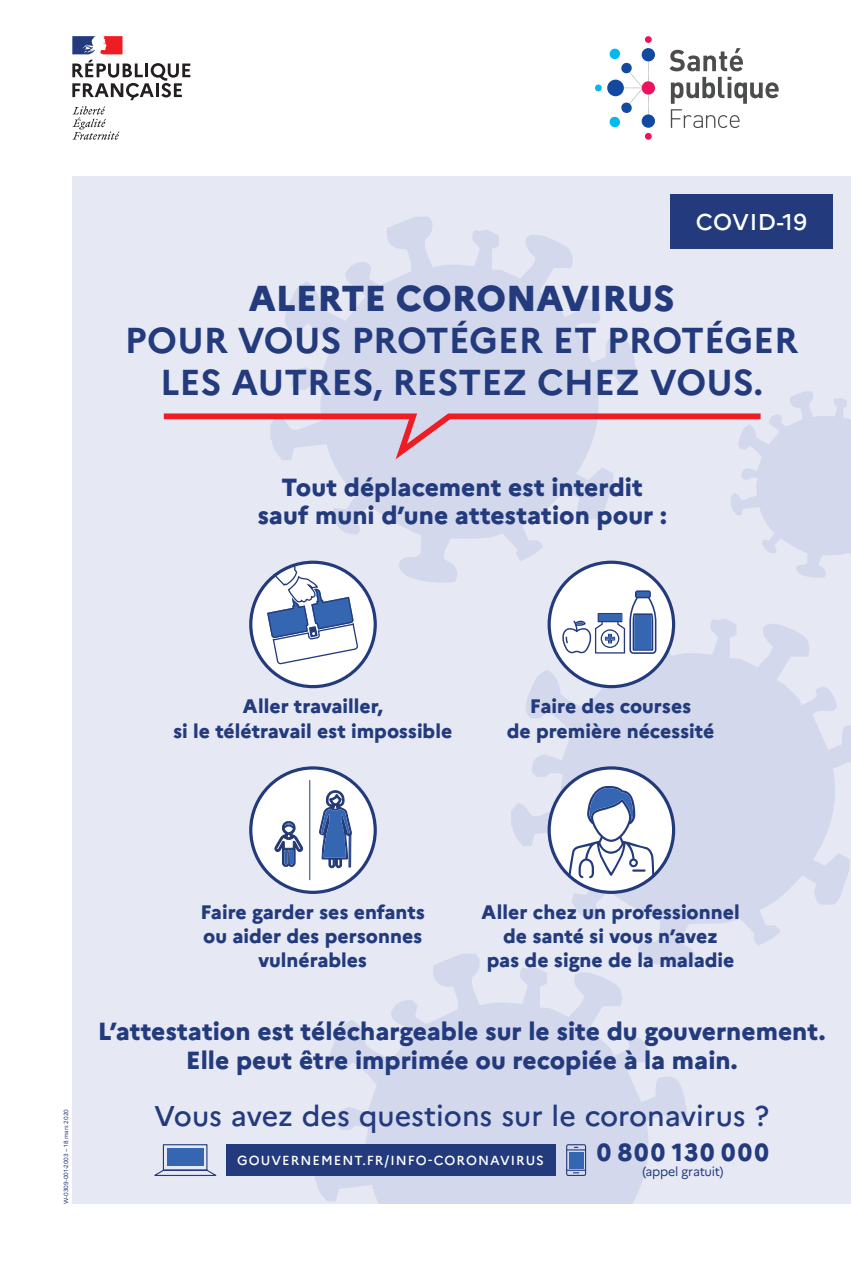
<style>
.page{position:relative;width:851px;height:1276px;background:#fff}
.page>*{position:absolute;margin:0;border:0;box-sizing:border-box;transform-origin:0 0}
.t1{font:700 36px/42px "Marianne";color:#233b7d;text-align:center}
.t2{font:800 36px "Marianne";color:#233b7d}
.t3{font:500 28.5px "Marianne";color:#233b7d}
.t4{font:800 24.75px/28.5px "Marianne";color:#233b7d;text-align:center}
.t5{font:800 24.75px "Marianne";letter-spacing:.09em;color:#233b7d}
.t6{font:500 22.8px "Marianne";letter-spacing:.02em;color:#fff}
.t7{font:800 19.5px/24px "Marianne";color:#233b7d;text-align:center}
.t8{font:500 13.12px "Marianne";letter-spacing:.08em;color:#fff}
.t9{font:12.75px "Marianne";letter-spacing:-.02em;color:#233b7d}
.t10{font:6px "Marianne";color:#233b7d}
</style>
<div class="page">
<div style="left:72px;top:176px;width:778px;height:1027px;background:#e6e9f4"></div>
<svg style="left:285px;top:217px;width:351px;height:174px;fill:#d3d8ec"></svg>
<svg style="left:511px;top:665px;width:339px;height:302px;fill:#d3d8ec"></svg>
<svg style="left:315px;top:953px;width:371px;height:250px;fill:#d3d8ec"></svg>
<svg style="left:72px;top:60px;width:118px;height:40px"></svg>
<svg style="left:72px;top:106px;width:47px;height:34px"></svg>
<svg style="left:72px;top:36px;width:50px;height:18px"></svg>
<svg style="left:648px;top:61px;width:1px;height:20px"></svg>
<svg style="left:648px;top:95px;width:1px;height:19px"></svg>
<div style="left:641px;top:114px;width:14px;height:14px;background:#114aa0;border-radius:50%"></div>
<div style="left:641px;top:48px;width:14px;height:13px;background:#114aa0;border-radius:50%"></div>
<div style="left:641px;top:81px;width:14px;height:14px;background:#ed1160;border-radius:50%"></div>
<div style="left:595px;top:84px;width:6px;height:7px;background:#00baf1;border-radius:50%"></div>
<svg style="left:608px;top:48px;width:33px;height:80px"></svg>
<svg style="left:644px;top:133px;width:7px;height:7px"></svg>
<svg style="left:644px;top:36px;width:7px;height:7px"></svg>
<svg style="left:669px;top:48px;width:73px;height:23px"></svg>
<svg style="left:670px;top:77px;width:108px;height:51px"></svg>
<div style="left:670px;top:194px;width:162px;height:54px;background:#233b7d"></div>
<svg style="left:154px;top:1144px;width:63px;height:32px"></svg>
<div style="left:167px;top:1148px;width:36px;height:18px;background:#3566b1"></div>
<svg style="left:568px;top:1146px;width:16px;height:4px"></svg>
<div style="left:566px;top:1144px;width:20px;height:32px;border:1px solid #233b7d;border-radius:2px"></div>
<svg style="left:566px;top:1169px;width:20px;height:4px"></svg>
<div style="left:569px;top:1151px;width:14px;height:17px;background:#3566b1"></div>
<div style="left:225px;top:1144px;width:330px;height:32px;background:#233b7d"></div>
<div style="left:251px;top:562px;width:124px;height:124px;background:#fff;border-radius:50%"></div>
<div style="left:251px;top:768px;width:124px;height:124px;background:#fff;border-radius:50%"></div>
<svg style="left:319px;top:790px;width:32px;height:79px"></svg>
<hr style="left:309px;top:780px;width:1px;height:100px;background:#233b7d">
<svg style="left:275px;top:821px;width:28px;height:46px"></svg>
<div style="left:249px;top:766px;width:128px;height:128px;border:3px solid #233b7d;border-radius:50%"></div>
<div style="left:549px;top:562px;width:124px;height:124px;background:#fff;border-radius:50%"></div>
<svg style="left:163px;top:391px;width:687px;height:274px"></svg>
<div style="left:636px;top:592px;width:13px;height:5px;background:#3566b1"></div>
<div style="left:547px;top:560px;width:128px;height:128px;border:3px solid #233b7d;border-radius:50%"></div>
<div style="left:549px;top:768px;width:124px;height:124px;background:#fff;border-radius:50%"></div>
<svg style="left:568px;top:786px;width:86px;height:92px"></svg>
<div style="left:547px;top:766px;width:128px;height:128px;border:3px solid #233b7d;border-radius:50%"></div>
<p class="t6" style="left:695px;top:208px;width:113px">COVID-19</p>
<h1 class="t2" style="left:249px;top:276px;width:427px">ALERTE CORONAVIRUS</h1>
<h1 class="t1" style="left:125px;top:319px;width:675px">POUR VOUS PROTÉGER ET PROTÉGER<br>LES AUTRES, RESTEZ CHEZ VOUS.</h1>
<p class="t4" style="left:257px;top:473px;width:411px">Tout déplacement est interdit sauf muni d’une attestation pour :</p>
<p class="t7" style="left:173px;top:694px;width:280px">Aller travailler,<br>si le télétravail est impossible</p>
<p class="t7" style="left:506px;top:694px;width:209px">Faire des courses<br>de première nécessité</p>
<p class="t10" style="left:62px;top:1203px;width:96px;rotate:-90deg">W-0309-001-2003 – 18 mars 2020</p>
<p class="t7" style="left:200px;top:900px;width:226px">Faire garder ses enfants ou aider des personnes vulnérables</p>
<p class="t7" style="left:481px;top:900px;width:260px">Aller chez un professionnel de santé si vous n’avez<br>pas de signe de la maladie</p>
<p class="t4" style="left:98px;top:1017px;width:729px">L’attestation est téléchargeable sur le site du gouvernement.<br>Elle peut être imprimée ou recopiée à la main.</p>
<h2 class="t3" style="left:154px;top:1098px;width:616px">Vous avez des questions sur le coronavirus ?</h2>
<p class="t8" style="left:237px;top:1152px;width:308px">GOUVERNEMENT.FR/INFO-CORONAVIRUS</p>
<p class="t5" style="left:597px;top:1137px;width:173px">0 800 130 000</p>
<p class="t9" style="left:642px;top:1163px;width:82px">(appel gratuit)</p>
</div>
